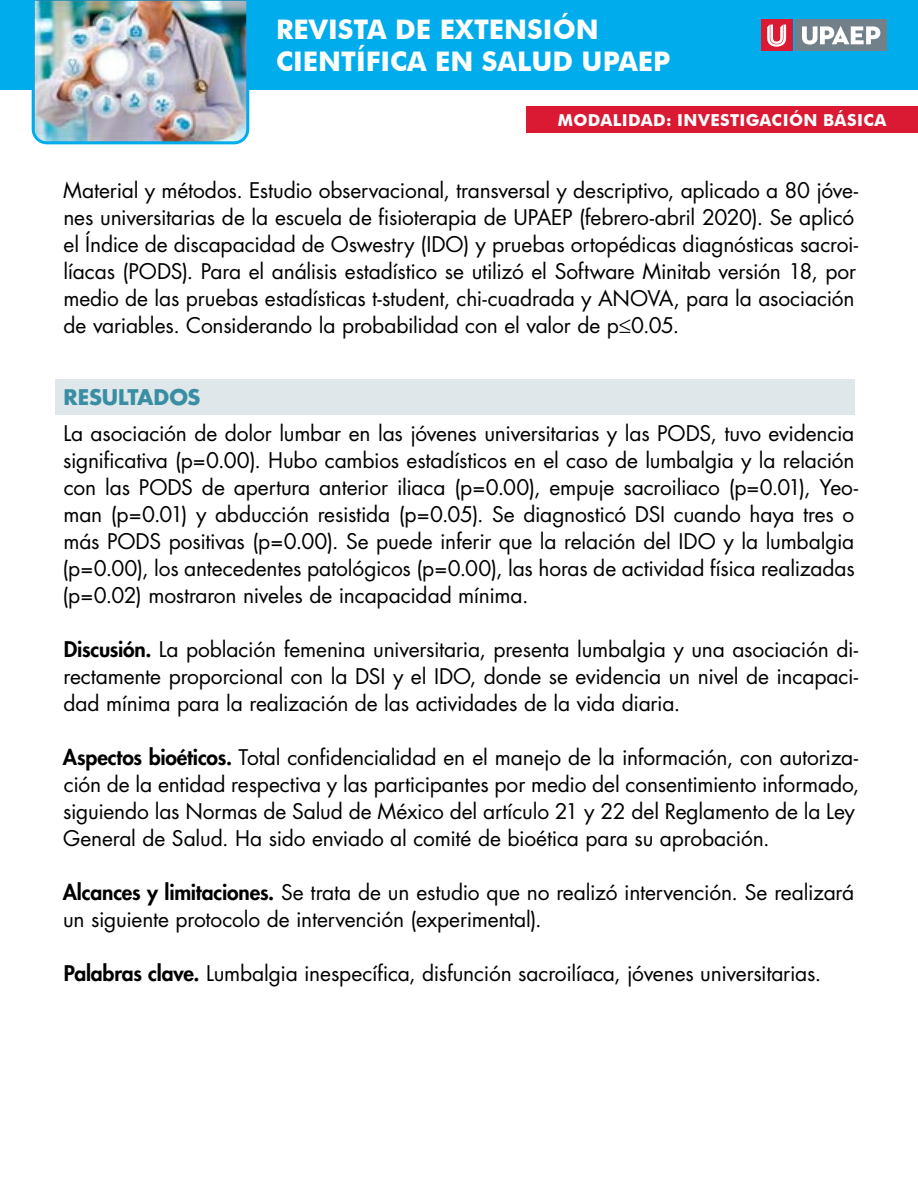
<style>
.page{position:relative;width:918px;height:1188px;background:#fff}
.page>*{position:absolute;margin:0;border:0;box-sizing:border-box;transform-origin:0 0}
.t1{font:700 27px/32.4px "Futura BT";color:#fff}
.t2{font:21px/27px "Futura Std";letter-spacing:-.01em;color:#000}
.t3{font:700 21px "Futura Std";letter-spacing:-.01em;color:#3a8ea3}
.t4{font:700 16.5px "Futura BT";letter-spacing:.02em;color:#fff}
.s1{font-weight:800}
</style>
<div class="page">
<div style="left:0;top:0;width:918px;height:90px;background:#00aceb"></div>
<img style="left:31px;top:0;width:219px;height:145px">
<div style="left:796px;top:20px;width:91px;height:31px;background:#72808a"></div>
<svg style="left:802px;top:26px;width:78px;height:19px"></svg>
<div style="left:761px;top:20px;width:31px;height:31px;background:#da1a32"></div>
<svg style="left:767px;top:25px;width:19px;height:22px"></svg>
<div style="left:526px;top:106px;width:392px;height:27px;background:#da1a32"></div>
<div style="left:56px;top:379px;width:799px;height:36px;background:#e0e7eb"></div>
<p class="t1" style="left:276px;top:13px;width:396px">REVISTA DE EXTENSIÓN<br>CIENTÍFICA EN SALUD UPAEP</p>
<p class="t4" style="left:558px;top:110px;width:330px">MODALIDAD: INVESTIGACIÓN BÁSICA</p>
<p class="t2" style="left:63px;top:177px;width:797px">Material y métodos. Estudio observacional, transversal y descriptivo, aplicado a 80 jóve&shy;nes universitarias de la escuela de fisioterapia de UPAEP (febrero-abril 2020). Se aplicó el Índice de discapacidad de Oswestry (IDO) y pruebas ortopédicas diagnósticas sacroi&shy;líacas (PODS). Para el análisis estadístico se utilizó el Software Minitab versión 18, por medio de las pruebas estadísticas t-student, chi-cuadrada y ANOVA, para la asociación de variables. Considerando la probabilidad con el valor de p≤0.05.</p>
<p class="t3" style="left:64px;top:383px;width:138px">RESULTADOS</p>
<p class="t2" style="left:63px;top:420px;width:797px">La asociación de dolor lumbar en las jóvenes universitarias y las PODS, tuvo evidencia significativa (p=0.00). Hubo cambios estadísticos en el caso de lumbalgia y la relación con las PODS de apertura anterior iliaca (p=0.00), empuje sacroiliaco (p=0.01), Yeo&shy;man (p=0.01) y abducción resistida (p=0.05). Se diagnosticó DSI cuando haya tres o más PODS positivas (p=0.00). Se puede inferir que la relación del IDO y la lumbalgia (p=0.00), los antecedentes patológicos (p=0.00), las horas de actividad física realizadas (p=0.02) mostraron niveles de incapacidad mínima.</p>
<p class="t2" style="left:63px;top:636px;width:796px;text-align:justify"><span class="s1">Discusión.</span> La población femenina universitaria, presenta lumbalgia y una asociación di&shy;rectamente proporcional con la DSI y el IDO, donde se evidencia un nivel de incapaci&shy;dad mínima para la realización de las actividades de la vida diaria.</p>
<p class="t2" style="left:63px;top:744px;width:798px"><span class="s1">Aspectos bioéticos.</span> Total confidencialidad en el manejo de la información, con autoriza&shy;ción de la entidad respectiva y las participantes por medio del consentimiento informado, siguiendo las Normas de Salud de México del artículo 21 y 22 del Reglamento de la Ley General de Salud. Ha sido enviado al comité de bioética para su aprobación.</p>
<p class="t2" style="left:63px;top:879px;width:793px"><span class="s1">Alcances y limitaciones.</span> Se trata de un estudio que no realizó intervención. Se realizará un siguiente protocolo de intervención (experimental).</p>
<p class="t2" style="left:64px;top:960px;width:759px"><span class="s1">Palabras clave.</span> Lumbalgia inespecífica, disfunción sacroilíaca, jóvenes universitarias.</p>
</div>
